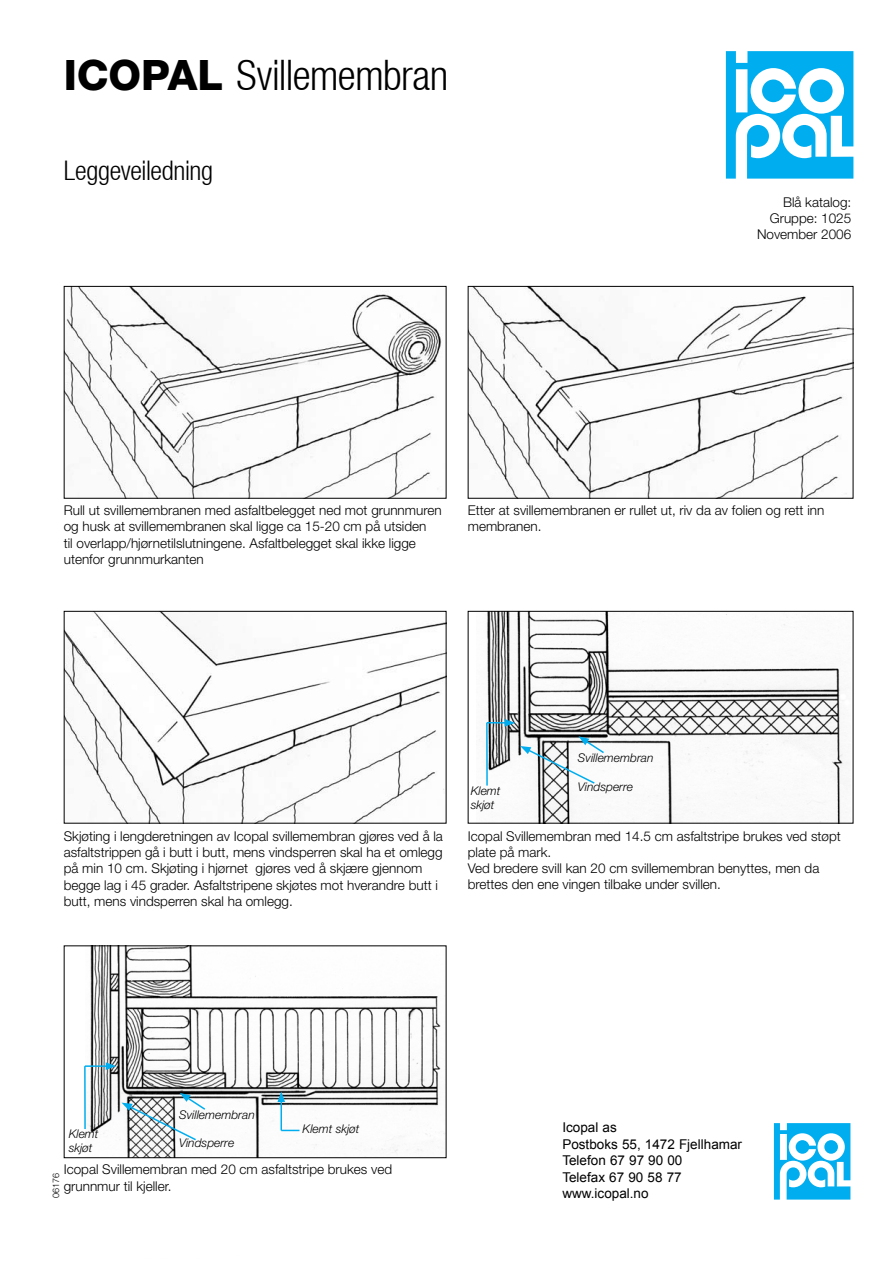
<style>
.page{position:relative;width:893px;height:1263px;background:#fff}
.page>*{position:absolute;margin:0;border:0;box-sizing:border-box;transform-origin:0 0}
.t1{font:300 condensed 42px "Helvetica Neue";letter-spacing:-.015em;color:#000}
.t2{font:300 condensed 27px "Helvetica Neue";letter-spacing:-.015em;color:#000}
.t3{font:300 13.5px/16.2px "Helvetica Neue";color:#000}
.t4{font:13.5px/16.5px "Arial";color:#000}
.t5{font:italic 300 12px/13.5px "Helvetica Neue";color:#000}
.t6{font:300 9px "Helvetica Neue";color:#000}
.s1{font-weight:800;font-stretch:normal}
</style>
<div class="page">
<svg style="left:726px;top:51px;width:127px;height:128px"></svg>
<svg style="left:774px;top:1123px;width:76px;height:76px"></svg>
<img style="left:66px;top:288px;width:376px;height:209px">
<div style="left:64px;top:286px;width:382px;height:213px;border:1px solid #000"></div>
<img style="left:470px;top:288px;width:381px;height:209px">
<div style="left:468px;top:286px;width:385px;height:213px;border:1px solid #000"></div>
<img style="left:66px;top:613px;width:378px;height:208px">
<div style="left:64px;top:611px;width:382px;height:212px;border:1px solid #000"></div>
<img style="left:479px;top:613px;width:369px;height:208px">
<div style="left:468px;top:611px;width:385px;height:212px;border:1px solid #000"></div>
<img style="left:87px;top:947px;width:357px;height:209px">
<div style="left:64px;top:945px;width:382px;height:213px;border:1px solid #000"></div>
<hr style="left:280px;top:1100px;width:2px;height:30px;background:#00adef">
<svg style="left:277px;top:1091px;width:8px;height:11px"></svg>
<svg style="left:281px;top:1130px;width:18px;height:1px"></svg>
<hr style="left:85px;top:1065px;width:23px;height:2px;background:#00adef">
<svg style="left:106px;top:1062px;width:10px;height:8px"></svg>
<hr style="left:84px;top:1066px;width:2px;height:63px;background:#00adef">
<svg style="left:121px;top:1093px;width:86px;height:49px"></svg>
<hr style="left:487px;top:722px;width:20px;height:2px;background:#00adef">
<svg style="left:505px;top:719px;width:10px;height:8px"></svg>
<hr style="left:486px;top:723px;width:2px;height:62px;background:#00adef">
<svg style="left:520px;top:736px;width:86px;height:49px"></svg>
<h1 class="t1" style="left:64px;top:51px;width:386px"><span class="s1">ICOPAL</span> Svillemembran</h1>
<h2 class="t2" style="left:64px;top:155px;width:151px">Leggeveiledning</h2>
<p class="t3" style="left:757px;top:194px;width:96px;text-align:right">Blå katalog:<br>Gruppe: 1025<br>November 2006</p>
<p class="t3" style="left:64px;top:502px;width:379px">Rull ut svillemembranen med asfaltbelegget ned mot grunnmuren og husk at svillemembranen skal ligge ca 15-20 cm på utsiden<br>til overlapp/hjørnetilslutningene. Asfaltbelegget skal ikke ligge utenfor grunnmurkanten</p>
<p class="t3" style="left:468px;top:502px;width:358px">Etter at svillemembranen er rullet ut, riv da av folien og rett inn membranen.</p>
<p class="t5" style="left:471px;top:784px;width:31px">Klemt skjøt</p>
<p class="t5" style="left:578px;top:751px;width:77px">Svillemembran</p>
<p class="t5" style="left:578px;top:780px;width:57px">Vindsperre</p>
<p class="t3" style="left:64px;top:828px;width:381px">Skjøting i lengderetningen av Icopal svillemembran gjøres ved å la asfaltstrippen gå i butt i butt, mens vindsperren skal ha et omlegg på min 10 cm. Skjøting i hjørnet gjøres ved å skjære gjennom begge lag i 45 grader. Asfaltstripene skjøtes mot hverandre butt i butt, mens vindsperren skal ha omlegg.</p>
<p class="t3" style="left:468px;top:827px;width:375px">Icopal Svillemembran med 14.5 cm asfaltstripe brukes ved støpt plate på mark.<br>Ved bredere svill kan 20 cm svillemembran benyttes, men da brettes den ene vingen tilbake under svillen.</p>
<p class="t5" style="left:69px;top:1127px;width:31px">Klemt skjøt</p>
<p class="t5" style="left:179px;top:1107px;width:77px">Svillemembran</p>
<p class="t5" style="left:179px;top:1136px;width:57px">Vindsperre</p>
<p class="t5" style="left:303px;top:1122px;width:58px">Klemt skjøt</p>
<p class="t3" style="left:64px;top:1161px;width:330px">Icopal Svillemembran med 20 cm asfaltstripe brukes ved grunnmur til kjeller.</p>
<p class="t6" style="left:50px;top:1198px;width:27px;rotate:-90deg">06176</p>
<p class="t4" style="left:562px;top:1119px;width:181px">Icopal as<br>Postboks 55, 1472 Fjellhamar<br>Telefon 67 97 90 00<br>Telefax 67 90 58 77 www.icopal.no</p>
</div>
